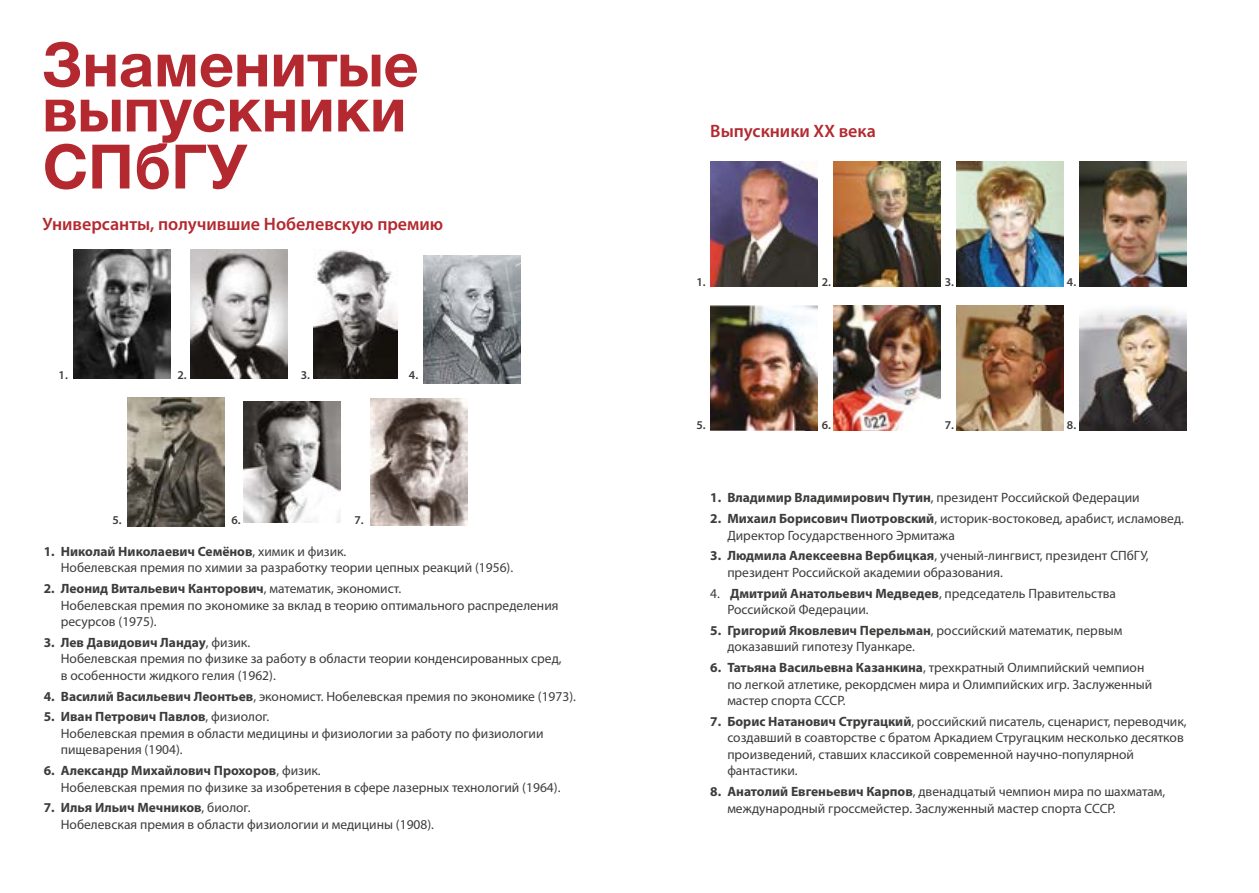
<style>
.page{position:relative;width:1259px;height:893px;background:#fff}
.page>*{position:absolute;margin:0;border:0;box-sizing:border-box;transform-origin:0 0}
.t1{font:700 61.5px/45px "Helvetica Neue Cyr";color:#b3292f}
.t2{font:600 18px "Myriad Pro";color:#b3292f}
.t3{font:13.5px/16.5px "Myriad Pro";color:#3c3c3b}
.t4{font:600 12px "Myriad Pro";color:#3c3c3b}
.s1{font-weight:700}
</style>
<div class="page">
<img style="left:74px;top:250px;width:97px;height:128px">
<img style="left:190px;top:250px;width:97px;height:128px">
<img style="left:314px;top:250px;width:83px;height:128px">
<img style="left:424px;top:255px;width:97px;height:128px">
<img style="left:370px;top:398px;width:97px;height:128px">
<img style="left:127px;top:398px;width:97px;height:128px">
<img style="left:244px;top:401px;width:97px;height:122px">
<img style="left:710px;top:162px;width:107px;height:124px">
<img style="left:710px;top:306px;width:107px;height:124px">
<img style="left:956px;top:306px;width:107px;height:124px">
<img style="left:1079px;top:307px;width:107px;height:123px">
<img style="left:833px;top:162px;width:107px;height:124px">
<img style="left:833px;top:306px;width:107px;height:124px">
<img style="left:1079px;top:162px;width:107px;height:124px">
<img style="left:956px;top:162px;width:107px;height:124px">
<h1 class="t1" style="left:43px;top:43px;width:377px">Знаменитые выпускники</h1>
<h1 class="t1" style="left:43px;top:145px;width:207px">СПбГУ</h1>
<h2 class="t2" style="left:43px;top:213px;width:402px">Универсанты, получившие Нобелевскую премию</h2>
<p class="t4" style="left:59px;top:367px;width:11px">1.</p>
<p class="t4" style="left:112px;top:512px;width:11px">5.</p>
<p class="t4" style="left:177px;top:367px;width:11px">2.</p>
<p class="t4" style="left:231px;top:512px;width:11px">6.</p>
<p class="t4" style="left:301px;top:367px;width:11px">3.</p>
<p class="t4" style="left:409px;top:367px;width:11px">4.</p>
<p class="t4" style="left:354px;top:512px;width:11px">7.</p>
<p class="t3" style="left:61px;top:543px;width:454px;text-indent:-17px"><span class="s1">1. Николай Николаевич Семёнов</span>, химик и физик.<br>Нобелевская премия по химии за разработку теории цепных реакций (1956).</p>
<p class="t3" style="left:61px;top:580px;width:499px;text-indent:-17px"><span class="s1">2. Леонид Витальевич Канторович</span>, математик, экономист.<br>Нобелевская премия по экономике за вклад в теорию оптимального распределения ресурсов (1975).</p>
<p class="t3" style="left:61px;top:634px;width:502px;text-indent:-17px"><span class="s1">3. Лев Давидович Ландау</span>, физик.<br>Нобелевская премия по физике за работу в области теории конденсированных сред, в особенности жидкого гелия (1962).</p>
<p class="t3" style="left:44px;top:688px;width:534px"><span class="s1">4. Василий Васильевич Леонтьев</span>, экономист. Нобелевская премия по экономике (1973).</p>
<p class="t3" style="left:61px;top:708px;width:484px;text-indent:-17px"><span class="s1">5. Иван Петрович Павлов</span>, физиолог.<br>Нобелевская премия в области медицины и физиологии за работу по физиологии пищеварения (1904).</p>
<p class="t3" style="left:61px;top:762px;width:501px;text-indent:-17px"><span class="s1">6. Александр Михайлович Прохоров</span>, физик.<br>Нобелевская премия по физике за изобретения в сфере лазерных технологий (1964).</p>
<p class="t3" style="left:61px;top:799px;width:375px;text-indent:-17px"><span class="s1">7. Илья Ильич Мечников</span>, биолог.<br>Нобелевская премия в области физиологии и медицины (1908).</p>
<h2 class="t2" style="left:710px;top:120px;width:167px">Выпускники ХХ века</h2>
<p class="t4" style="left:696px;top:274px;width:11px">1.</p>
<p class="t4" style="left:821px;top:274px;width:11px">2.</p>
<p class="t4" style="left:945px;top:274px;width:11px">3.</p>
<p class="t4" style="left:1067px;top:274px;width:11px">4.</p>
<p class="t4" style="left:696px;top:417px;width:11px">5.</p>
<p class="t4" style="left:821px;top:417px;width:11px">6.</p>
<p class="t4" style="left:945px;top:417px;width:11px">7.</p>
<p class="t4" style="left:1067px;top:417px;width:11px">8.</p>
<p class="t3" style="left:710px;top:489px;width:431px"><span class="s1">1. Владимир Владимирович Путин</span>, президент Российской Федерации</p>
<p class="t3" style="left:727px;top:510px;width:458px;text-indent:-17px"><span class="s1">2. Михаил Борисович Пиотровский</span>, историк-востоковед, арабист, исламовед.<br>Директор Государственного Эрмитажа</p>
<p class="t3" style="left:727px;top:547px;width:423px;text-indent:-17px"><span class="s1">3. Людмила Алексеевна Вербицкая</span>, ученый-лингвист, президент СПбГУ, президент Российской академии образования.</p>
<p class="t3" style="left:727px;top:585px;width:390px;text-indent:-17px">4. <span class="s1">Дмитрий Анатольевич Медведев</span>, председатель Правительства<br>Российской Федерации.</p>
<p class="t3" style="left:727px;top:622px;width:396px;text-indent:-17px"><span class="s1">5. Григорий Яковлевич Перельман</span>, российский математик, первым доказавший гипотезу Пуанкаре.</p>
<p class="t3" style="left:727px;top:659px;width:426px;text-indent:-17px"><span class="s1">6. Татьяна Васильевна Казанкина</span>, трехкратный Олимпийский чемпион по легкой атлетике, рекордсмен мира и Олимпийских игр. Заслуженный мастер спорта СССР.</p>
<p class="t3" style="left:727px;top:713px;width:461px;text-indent:-17px"><span class="s1">7. Борис Натанович Стругацкий</span>, российский писатель, сценарист, переводчик, создавший в соавторстве с братом Аркадием Стругацким несколько десятков произведений, ставших классикой современной научно-популярной фантастики.</p>
<p class="t3" style="left:727px;top:783px;width:439px;text-indent:-17px"><span class="s1">8. Анатолий Евгеньевич Карпов</span>, двенадцатый чемпион мира по шахматам, международный гроссмейстер. Заслуженный мастер спорта СССР.</p>
</div>
